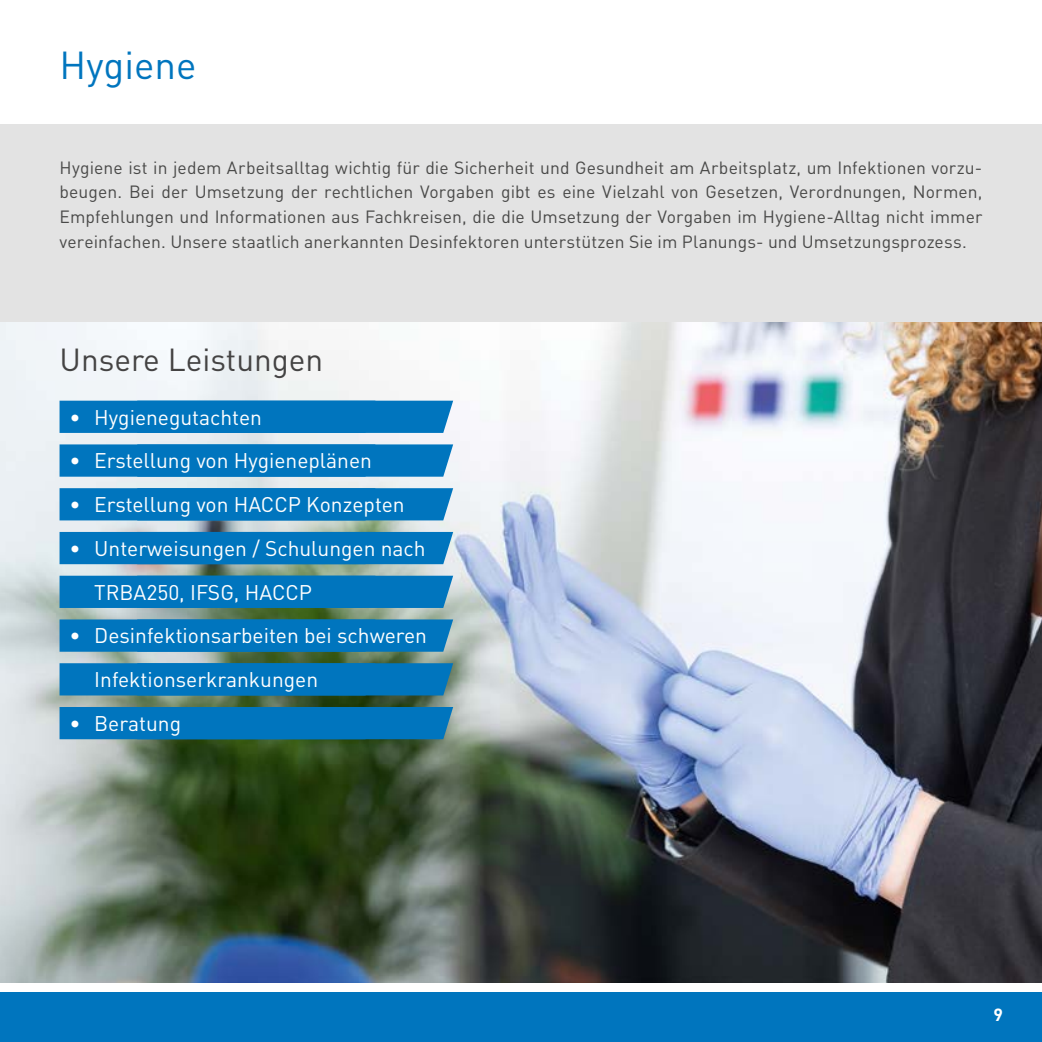
<style>
.page{position:relative;width:1042px;height:1042px;background:#fff}
.page>*{position:absolute;margin:0;border:0;box-sizing:border-box;transform-origin:0 0}
.t1{font:38.5px "DIN Pro";color:#0075be}
.t2{font:31.5px "DIN Pro";color:#444343}
.t3{font:21px/43.8px "DIN Pro";color:#fff}
.t4{font:17.5px/24.8px "DIN Pro";letter-spacing:.005em;color:#494948;text-align:justify}
.t5{font:700 17.5px "DIN Pro";color:#fff}
</style>
<div class="page">
<div style="left:0;top:124px;width:1042px;height:198px;background:#e3e3e3"></div>
<div style="left:0;top:992px;width:1042px;height:50px;background:#0075be"></div>
<img style="left:0;top:322px;width:1042px;height:660px">
<div style="left:60px;top:401px;width:393px;height:32px;background:#0075be"></div>
<svg style="left:60px;top:444px;width:393px;height:33px;background:#0577bf"></svg>
<div style="left:60px;top:488px;width:393px;height:32px;background:#0075be"></div>
<div style="left:60px;top:532px;width:393px;height:32px;background:#0075be"></div>
<div style="left:60px;top:576px;width:393px;height:32px;background:#0075be"></div>
<div style="left:60px;top:619px;width:393px;height:33px;background:#0075be"></div>
<div style="left:60px;top:663px;width:393px;height:32px;background:#0075be"></div>
<div style="left:60px;top:707px;width:393px;height:32px;background:#0075be"></div>
<h1 class="t1" style="left:60px;top:39px;width:139px">Hygiene</h1>
<p class="t4" style="left:60px;top:154px;width:924px">Hygiene ist in jedem Arbeitsalltag wichtig für die Sicherheit und Gesundheit am Arbeitsplatz, um Infektionen vorzu&shy;beugen. Bei der Umsetzung der rechtlichen Vorgaben gibt es eine Vielzahl von Gesetzen, Verordnungen, Normen, Empfehlungen und Informationen aus Fachkreisen, die die Umsetzung der Vorgaben im Hygiene-Alltag nicht immer vereinfachen. Unsere staatlich anerkannten Desinfektoren unterstützen Sie im Planungs- und Umsetzungsprozess.</p>
<h2 class="t2" style="left:60px;top:339px;width:265px">Unsere Leistungen</h2>
<p class="t3" style="left:69px;top:394px;width:194px">• Hygienegutachten</p>
<p class="t3" style="left:69px;top:438px;width:304px">• Erstellung von Hygieneplänen</p>
<p class="t3" style="left:69px;top:482px;width:337px">• Erstellung von HACCP Konzepten</p>
<p class="t3" style="left:94px;top:525px;width:333px;text-indent:-25px">• Unterweisungen / Schulungen nach<br>TRBA250, IFSG, HACCP</p>
<p class="t3" style="left:94px;top:613px;width:334px;text-indent:-25px">• Desinfektionsarbeiten bei schweren<br>Infektionserkrankungen</p>
<p class="t3" style="left:69px;top:700px;width:113px">• Beratung</p>
<p class="t5" style="left:993px;top:1002px;width:11px">9</p>
</div>
